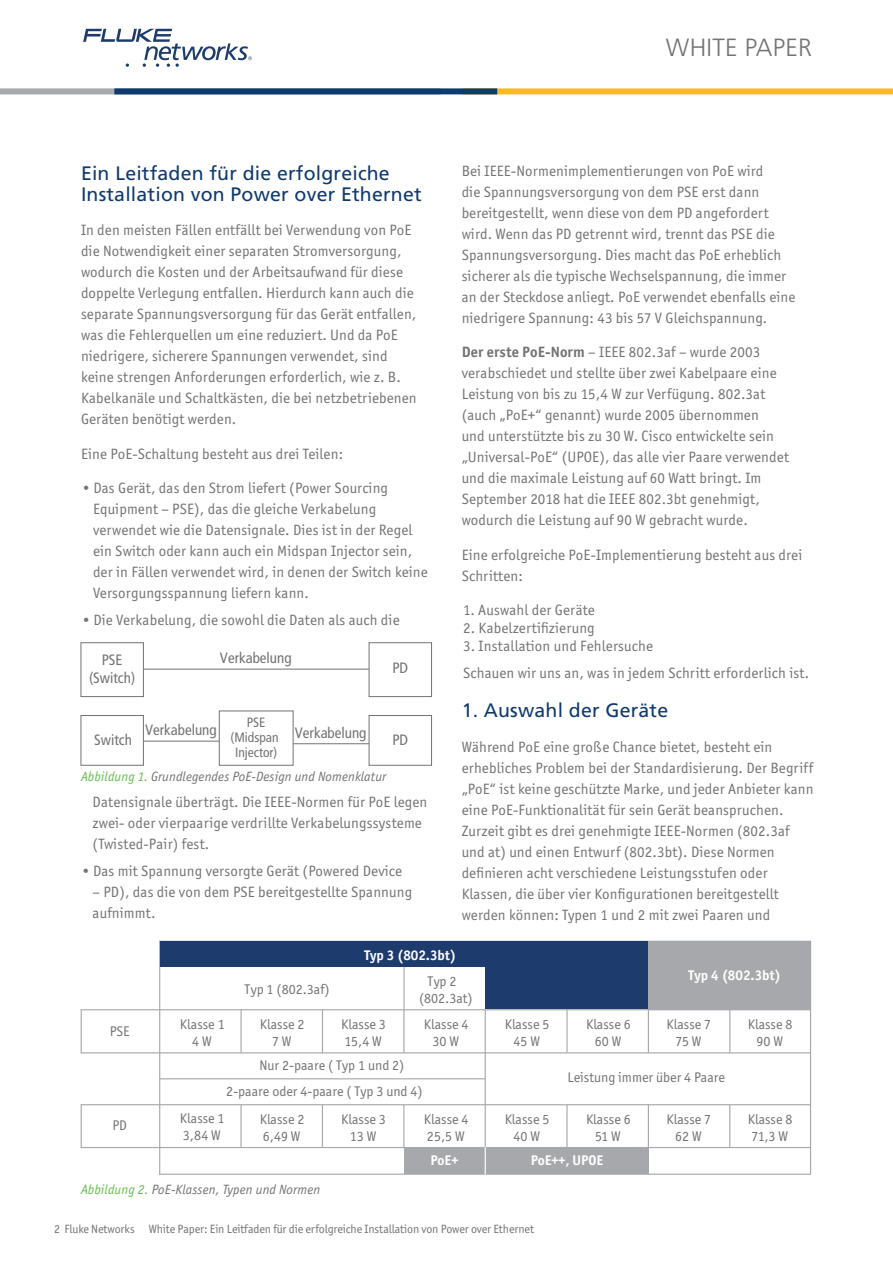
<style>
.page{position:relative;width:893px;height:1263px;background:#fff}
.page>*{position:absolute;margin:0;border:0;box-sizing:border-box;transform-origin:0 0}
.t1{font:300 24.9px "Frutiger LT Std";letter-spacing:.01em;color:#737373}
.t2{font:19.5px/21px "Frutiger LT Std";letter-spacing:.01em;color:#0f3a6e}
.t3{font:15px/21px "Officina Sans ITC Std";letter-spacing:.01em;color:#737373}
.t4{font:condensed 15px/18px "Frutiger LT Std";color:#737373;text-align:center}
.t5{font:14.1px/16.8px "Officina Sans ITC Std";color:#737373;text-align:center}
.t6{font:700 14.1px "Officina Sans ITC Std";color:#fff}
.t7{font:italic 13.5px "Officina Sans ITC Std";letter-spacing:.01em;color:#737373}
.t8{font:condensed 13.5px/15px "Frutiger LT Std";color:#737373;text-align:center}
.t9{font:12px "Officina Sans ITC Std";letter-spacing:-.01em;color:#737373}
.s1{color:#64be49}
.s2{font-weight:700}
</style>
<div class="page">
<div style="left:463px;top:88px;width:430px;height:6px;background:#fdb924"></div>
<div style="left:0;top:88px;width:440px;height:6px;background:#a7a9ac"></div>
<div style="left:114px;top:88px;width:383px;height:6px;background:#0f3a6e"></div>
<svg style="left:83px;top:29px;width:169px;height:38px"></svg>
<hr style="left:81px;top:1009px;width:1px;height:44px;background:#a7a8ab">
<hr style="left:81px;top:1105px;width:1px;height:42px;background:#a7a8ab">
<hr style="left:159px;top:941px;width:1px;height:233px;background:#a7a9ac">
<hr style="left:485px;top:1010px;width:1px;height:164px;background:#a7a9ac">
<hr style="left:81px;top:1009px;width:729px;height:1px;background:#a7a9ac">
<hr style="left:81px;top:1052px;width:729px;height:1px;background:#a7a9ac">
<hr style="left:81px;top:1104px;width:729px;height:1px;background:#a7a9ac">
<hr style="left:81px;top:1147px;width:729px;height:1px;background:#a7a9ac">
<hr style="left:160px;top:1078px;width:325px;height:1px;background:#a7a9ac">
<div style="left:485px;top:966px;width:163px;height:43px;background:#1d3b6d"></div>
<hr style="left:403px;top:1010px;width:1px;height:43px;background:#a7a8ab">
<hr style="left:322px;top:1010px;width:1px;height:43px;background:#a7a9ac">
<hr style="left:240px;top:1010px;width:2px;height:43px;background:#a7a9ac">
<hr style="left:403px;top:1105px;width:1px;height:43px;background:#a7a9ac">
<hr style="left:322px;top:1105px;width:1px;height:43px;background:#a7a9ac">
<hr style="left:240px;top:1105px;width:2px;height:43px;background:#a7a9ac">
<div style="left:404px;top:1147px;width:244px;height:27px;background:#a7a8ab"></div>
<svg style="left:485px;top:1147px;width:1px;height:28px"></svg>
<hr style="left:729px;top:1009px;width:1px;height:43px;background:#a7a9ac">
<hr style="left:648px;top:1009px;width:1px;height:43px;background:#a7a9ac">
<hr style="left:566px;top:1009px;width:2px;height:43px;background:#a7a9ac">
<hr style="left:729px;top:1105px;width:1px;height:43px;background:#a7a9ac">
<hr style="left:648px;top:1105px;width:1px;height:43px;background:#a7a9ac">
<hr style="left:566px;top:1105px;width:2px;height:43px;background:#a7a9ac">
<hr style="left:403px;top:966px;width:2px;height:43px;background:#a7a9ac">
<div style="left:160px;top:941px;width:488px;height:26px;background:#1d3b6d"></div>
<div style="left:648px;top:941px;width:162px;height:69px;background:#a7a8ab"></div>
<div style="left:81px;top:642px;width:63px;height:55px;border:1px solid #737373"></div>
<div style="left:81px;top:715px;width:63px;height:51px;border:1px solid #737373"></div>
<hr style="left:143px;top:669px;width:226px;height:1px;background:#737373">
<div style="left:219px;top:710px;width:75px;height:56px;border:1px solid #737373"></div>
<hr style="left:143px;top:741px;width:76px;height:1px;background:#737373">
<hr style="left:293px;top:743px;width:76px;height:1px;background:#737373">
<div style="left:369px;top:642px;width:63px;height:55px;border:1px solid #737373"></div>
<div style="left:369px;top:715px;width:63px;height:51px;border:1px solid #737373"></div>
<h1 class="t1" style="left:666px;top:33px;width:147px">WHITE PAPER</h1>
<h2 class="t2" style="left:81px;top:162px;width:342px">Ein Leitfaden für die erfolgreiche<br>Installation von Power over Ethernet</h2>
<p class="t3" style="left:81px;top:219px;width:337px">In den meisten Fällen entfällt bei Verwendung von PoE die Notwendigkeit einer separaten Stromversorgung, wodurch die Kosten und der Arbeitsaufwand für diese doppelte Verlegung entfallen. Hierdurch kann auch die separate Spannungsversorgung für das Gerät entfallen, was die Fehlerquellen um eine reduziert. Und da PoE niedrigere, sicherere Spannungen verwendet, sind keine strengen Anforderungen erforderlich, wie z. B.<br>Kabelkanäle und Schaltkästen, die bei netzbetriebenen Geräten benötigt werden.</p>
<p class="t3" style="left:81px;top:443px;width:264px">Eine PoE-Schaltung besteht aus drei Teilen:</p>
<p class="t3" style="left:93px;top:477px;width:336px;text-indent:-10px">• Das Gerät, das den Strom liefert (Power Sourcing Equipment – PSE), das die gleiche Verkabelung verwendet wie die Datensignale. Dies ist in der Regel ein Switch oder kann auch ein Midspan Injector sein, der in Fällen verwendet wird, in denen der Switch keine Versorgungsspannung liefern kann.</p>
<p class="t3" style="left:82px;top:609px;width:319px">• Die Verkabelung, die sowohl die Daten als auch die</p>
<p class="t4" style="left:89px;top:651px;width:48px">PSE (Switch)</p>
<p class="t4" style="left:220px;top:649px;width:73px">Verkabelung</p>
<p class="t4" style="left:94px;top:730px;width:39px">Switch</p>
<p class="t8" style="left:231px;top:715px;width:50px">PSE (Midspan<br>Injector)</p>
<p class="t4" style="left:145px;top:721px;width:73px">Verkabelung</p>
<p class="t4" style="left:295px;top:723px;width:73px">Verkabelung</p>
<p class="t4" style="left:392px;top:659px;width:17px">PD</p>
<p class="t4" style="left:392px;top:730px;width:17px">PD</p>
<p class="t7" style="left:81px;top:769px;width:307px"><span class="s1">Abbildung 1.</span> Grundlegendes PoE-Design und Nomenklatur</p>
<p class="t3" style="left:93px;top:791px;width:336px">Datensignale überträgt. Die IEEE-Normen für PoE legen zwei- oder vierpaarige verdrillte Verkabelungssysteme (Twisted-Pair) fest.</p>
<p class="t3" style="left:82px;top:860px;width:321px">• Das mit Spannung versorgte Gerät (Powered Device</p>
<p class="t3" style="left:93px;top:881px;width:321px">– PD), das die von dem PSE bereitgestellte Spannung aufnimmt.</p>
<p class="t3" style="left:462px;top:160px;width:335px">Bei IEEE-Normenimplementierungen von PoE wird<br>die Spannungsversorgung von dem PSE erst dann bereitgestellt, wenn diese von dem PD angefordert wird. Wenn das PD getrennt wird, trennt das PSE die Spannungsversorgung. Dies macht das PoE erheblich sicherer als die typische Wechselspannung, die immer an der Steckdose anliegt. PoE verwendet ebenfalls eine niedrigere Spannung: 43 bis 57 V Gleichspannung.</p>
<p class="t3" style="left:462px;top:342px;width:329px"><span class="s2">Der erste PoE-Norm</span> – IEEE 802.3af – wurde 2003 verabschiedet und stellte über zwei Kabelpaare eine Leistung von bis zu 15,4 W zur Verfügung. 802.3at (auch „PoE+“ genannt) wurde 2005 übernommen<br>und unterstützte bis zu 30 W. Cisco entwickelte sein „Universal-PoE“ (UPOE), das alle vier Paare verwendet und die maximale Leistung auf 60 Watt bringt. Im September 2018 hat die IEEE 802.3bt genehmigt, wodurch die Leistung auf 90 W gebracht wurde.</p>
<p class="t3" style="left:462px;top:544px;width:342px">Eine erfolgreiche PoE-Implementierung besteht aus drei<br>Schritten:</p>
<p class="t3" style="left:463px;top:600px;width:133px">1. Auswahl der Geräte</p>
<p class="t3" style="left:463px;top:618px;width:133px">2. Kabelzertifizierung</p>
<p class="t3" style="left:463px;top:633px;width:348px;line-height:27px">3. Installation und Fehlersuche<br>Schauen wir uns an, was in jedem Schritt erforderlich ist.</p>
<h2 class="t2" style="left:462px;top:700px;width:208px">1. Auswahl der Geräte</h2>
<p class="t3" style="left:462px;top:736px;width:353px">Während PoE eine große Chance bietet, besteht ein erhebliches Problem bei der Standardisierung. Der Begriff „PoE“ ist keine geschützte Marke, und jeder Anbieter kann eine PoE-Funktionalität für sein Gerät beanspruchen.<br>Zurzeit gibt es drei genehmigte IEEE-Normen (802.3af und at) und einen Entwurf (802.3bt). Diese Normen definieren acht verschiedene Leistungsstufen oder Klassen, die über vier Konfigurationen bereitgestellt werden können: Typen 1 und 2 mit zwei Paaren und</p>
<p class="t5" style="left:110px;top:1023px;width:22px">PSE</p>
<p class="t5" style="left:112px;top:1117px;width:16px">PD</p>
<p class="t6" style="left:364px;top:946px;width:93px">Typ 3 (802.3bt)</p>
<p class="t5" style="left:245px;top:981px;width:87px">Typ 1 (802.3af)</p>
<p class="t5" style="left:419px;top:972px;width:55px">Typ 2 (802.3at)</p>
<p class="t6" style="left:689px;top:967px;width:94px">Typ 4 (802.3bt)</p>
<p class="t5" style="left:180px;top:1015px;width:46px">Klasse 1<br>4 W</p>
<p class="t5" style="left:260px;top:1016px;width:46px">Klasse 2<br>7 W</p>
<p class="t5" style="left:341px;top:1015px;width:46px;text-align:left">Klasse 3<br>15,4 W</p>
<p class="t5" style="left:424px;top:1015px;width:46px">Klasse 4<br>30 W</p>
<p class="t5" style="left:505px;top:1015px;width:46px">Klasse 5<br>45 W</p>
<p class="t5" style="left:586px;top:1015px;width:46px">Klasse 6<br>60 W</p>
<p class="t5" style="left:667px;top:1015px;width:46px">Klasse 7<br>75 W</p>
<p class="t5" style="left:748px;top:1015px;width:46px">Klasse 8<br>90 W</p>
<p class="t5" style="left:226px;top:1082px;width:198px">2-paare oder 4-paare ( Typ 3 und 4)</p>
<p class="t5" style="left:260px;top:1057px;width:146px">Nur 2-paare ( Typ 1 und 2)</p>
<p class="t5" style="left:567px;top:1068px;width:159px">Leistung immer über 4 Paare</p>
<p class="t5" style="left:180px;top:1110px;width:46px;text-align:left">Klasse 1<br>3,84 W</p>
<p class="t5" style="left:260px;top:1110px;width:46px;text-align:left">Klasse 2<br>6,49 W</p>
<p class="t5" style="left:341px;top:1110px;width:46px">Klasse 3<br>13 W</p>
<p class="t5" style="left:424px;top:1110px;width:46px;text-align:left">Klasse 4<br>25,5 W</p>
<p class="t5" style="left:505px;top:1110px;width:46px">Klasse 5<br>40 W</p>
<p class="t5" style="left:586px;top:1110px;width:46px">Klasse 6<br>51 W</p>
<p class="t5" style="left:666px;top:1110px;width:46px">Klasse 7<br>62 W</p>
<p class="t5" style="left:748px;top:1110px;width:46px;text-align:left">Klasse 8<br>71,3 W</p>
<p class="t6" style="left:430px;top:1151px;width:29px">PoE+</p>
<p class="t6" style="left:531px;top:1151px;width:74px">PoE++, UPOE</p>
<p class="t7" style="left:81px;top:1182px;width:241px"><span class="s1">Abbildung 2.</span> PoE-Klassen, Typen und Normen</p>
<p class="t9" style="left:54px;top:1222px;width:482px">2 Fluke Networks White Paper: Ein Leitfaden für die erfolgreiche Installation von Power over Ethernet</p>
</div>
